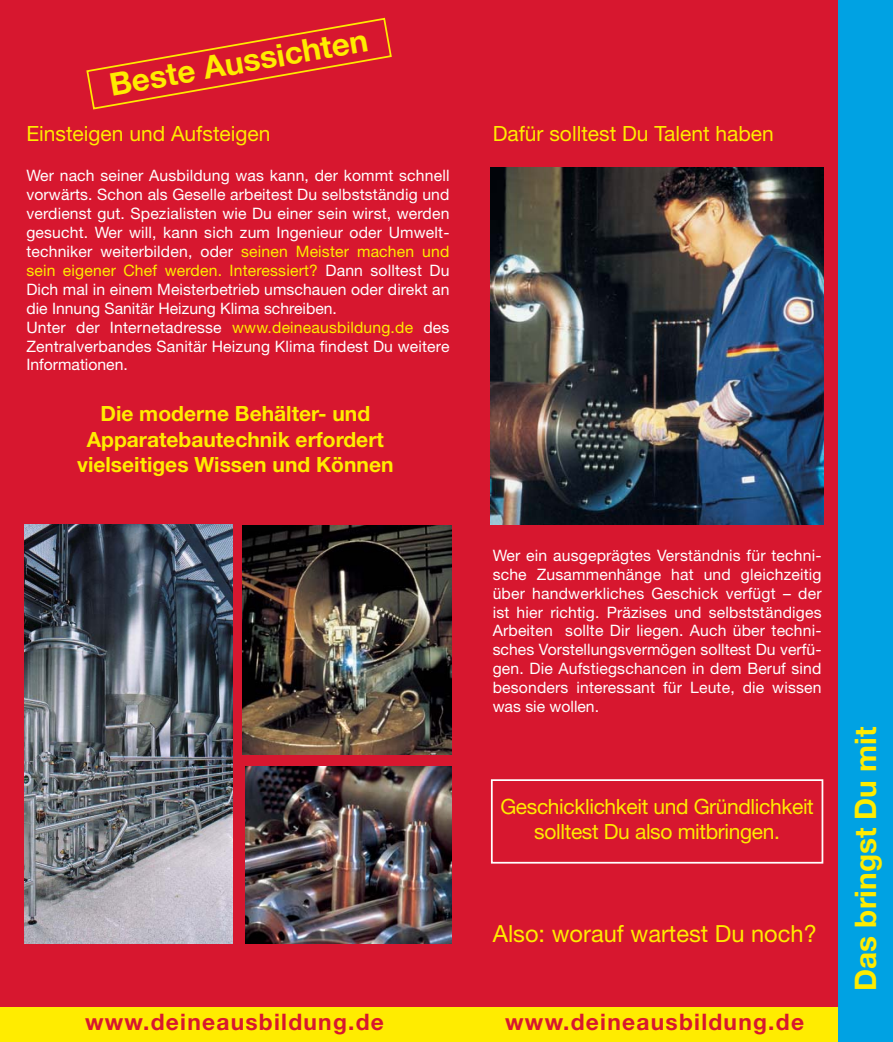
<style>
.page{position:relative;width:893px;height:1042px;background:#d7172f}
.page>*{position:absolute;margin:0;border:0;box-sizing:border-box;transform-origin:0 0}
.t1{font:700 31.5px "Helvetica Neue";color:#ffec00}
.t2{font:700 29.75px "Helvetica Neue";color:#ffec00}
.t3{font:23.62px "Helvetica Neue";color:#ffec00}
.t4{font:700 22.75px "Helvetica Neue";letter-spacing:.055em;color:#d7172f}
.t5{font:21px/25.2px "Helvetica Neue";letter-spacing:-.015em;color:#ffec00;text-align:center}
.t6{font:700 21px/25.2px "Helvetica Neue";color:#ffec00;text-align:center}
.t7{font:15.75px/18.9px "Helvetica Neue";letter-spacing:.01em;color:#fff}
.s1{color:#ffec00}
</style>
<div class="page">
<div style="left:0;top:1007px;width:893px;height:35px;background:#ffec00"></div>
<div style="left:491px;top:779px;width:332px;height:84px;border:2px solid #fff"></div>
<div style="left:838px;top:0;width:55px;height:1042px;background:#00a2e3"></div>
<img style="left:25px;top:525px;width:208px;height:418px">
<img style="left:243px;top:525px;width:208px;height:229px">
<img style="left:245px;top:766px;width:206px;height:177px">
<img style="left:491px;top:167px;width:332px;height:357px">
<svg style="left:86px;top:17px;width:306px;height:93px"></svg>
<h1 class="t1" style="left:108px;top:74px;width:263px;rotate:-10deg">Beste Aussichten</h1>
<h3 class="t5" style="left:26px;top:123px;width:246px">Einsteigen und Aufsteigen</h3>
<p class="t7" style="left:26px;top:168px;width:425px">Wer nach seiner Ausbildung was kann, der kommt schnell vorwärts. Schon als Geselle arbeitest Du selbstständig und verdienst gut. Spezialisten wie Du einer sein wirst, werden gesucht. Wer will, kann sich zum Ingenieur oder Umwelt&shy;techniker weiterbilden, oder <span class="s1">seinen Meister machen und sein eigener Chef werden. Interessiert?</span> Dann solltest Du Dich mal in einem Meisterbetrieb umschauen oder direkt an die Innung Sanitär Heizung Klima schreiben.<br>Unter der Internetadresse <span class="s1">www.deineausbildung.de</span> des Zentralverbandes Sanitär Heizung Klima findest Du weitere Informationen.</p>
<h3 class="t6" style="left:77px;top:403px;width:318px">Die moderne Behälter- und<br>Apparatebautechnik erfordert vielseitiges Wissen und Können</h3>
<h3 class="t5" style="left:493px;top:123px;width:283px">Dafür solltest Du Talent haben</h3>
<p class="t7" style="left:493px;top:547px;width:330px;text-align:justify">Wer ein ausgeprägtes Verständnis für techni&shy;sche Zusammenhänge hat und gleichzeitig über handwerkliches Geschick verfügt – der ist hier richtig. Präzises und selbstständiges Arbeiten sollte Dir liegen. Auch über techni&shy;sches Vorstellungsvermögen solltest Du verfü&shy;gen. Die Aufstiegschancen in dem Beruf sind besonders interessant für Leute, die wissen was sie wollen.</p>
<h3 class="t5" style="left:500px;top:796px;width:315px">Geschicklichkeit und Gründlichkeit solltest Du also mitbringen.</h3>
<h3 class="t3" style="left:493px;top:925px;width:326px">Also: worauf wartest Du noch?</h3>
<h3 class="t4" style="left:85px;top:1014px;width:300px">www.deineausbildung.de</h3>
<h3 class="t4" style="left:505px;top:1014px;width:300px">www.deineausbildung.de</h3>
<h2 class="t2" style="left:855px;top:991px;width:266px;rotate:-90deg">Das bringst Du mit</h2>
</div>
